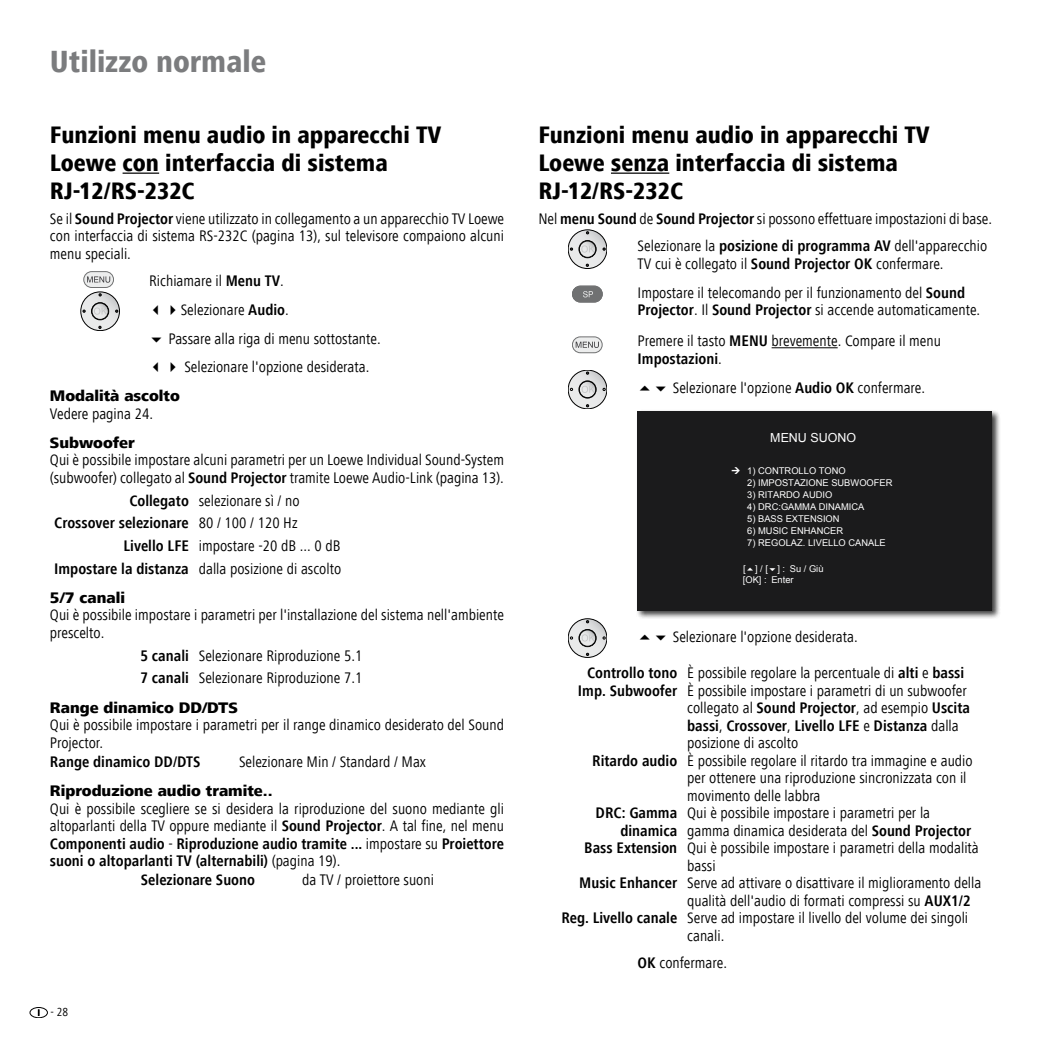
<style>
.page{position:relative;width:1042px;height:1042px;background:#fff}
.page>*{position:absolute;margin:0;border:0;box-sizing:border-box;transform-origin:0 0}
.Titel_1_Wiederholung{font:800 condensed 31.5px "Frutiger Next LT";color:#7b7c7e}
.Titel_2{font:800 condensed 24.5px/28px "Frutiger Next LT";color:#000}
.Liste_30_mm{font:condensed 15.75px/17.5px "Frutiger Next LT";color:#000}
.Erläuterung{font:condensed 15.75px/17.5px "Frutiger Next LT";color:#000}
.Schrittfolge_mit_Tas{font:condensed 15.75px/17.5px "Frutiger Next LT";color:#000}
.Einleitung{font:condensed 15.75px/17.5px "Frutiger Next LT";color:#000;text-align:justify}
.Titel_3{font:800 15.75px "Frutiger Next LT";color:#000}
.Liste_30_mm-2{font:700 condensed 15.75px "Frutiger Next LT";color:#000}
.t1{font:12.42px "Arial";color:#fff}
.t2{font:condensed 12.25px "Frutiger Next LT";color:#000}
.t3{font:9.28px/10.8px "Arial";color:#fff}
.s1{font-weight:700}
.s2{font-weight:400}
</style>
<div class="page">
<hr style="left:123px;top:173px;width:36px;height:1px;background:#000">
<svg style="left:81px;top:271px;width:39px;height:60px"></svg>
<hr style="left:611px;top:173px;width:58px;height:1px;background:#000">
<hr style="left:771px;top:347px;width:66px;height:1px;background:#000">
<svg style="left:568px;top:230px;width:39px;height:39px"></svg>
<svg style="left:572px;top:286px;width:30px;height:16px"></svg>
<svg style="left:572px;top:336px;width:30px;height:17px"></svg>
<svg style="left:568px;top:370px;width:39px;height:39px"></svg>
<div style="left:635px;top:409px;width:365px;height:210px;background:#000;opacity:.75"></div>
<div style="left:637px;top:411px;width:355px;height:199px;background:#1b1b1c"></div>
<svg style="left:568px;top:619px;width:39px;height:38px"></svg>
<svg style="left:30px;top:1007px;width:17px;height:10px"></svg>
<div style="left:30px;top:1007px;width:18px;height:11px;border:1px solid #000;border-radius:50%"></div>
<p class="Titel_1_Wiederholung" style="left:50px;top:44px;width:218px">Utilizzo normale</p>
<p class="Titel_2" style="left:50px;top:121px;width:393px">Funzioni menu audio in apparecchi TV<br>Loewe con interfaccia di sistema<br>RJ-12/RS-232C</p>
<p class="Einleitung" style="left:50px;top:210px;width:456px">Se il <span class="s1">Sound Projector</span> viene utilizzato in collegamento a un apparecchio TV Loewe con interfaccia di sistema RS‑232C (pagina 13), sul televisore compaiono alcuni menu speciali.</p>
<p class="Schrittfolge_mit_Tas" style="left:149px;top:272px;width:136px">Richiamare il <span class="s1">Menu TV</span>.</p>
<p class="Schrittfolge_mit_Tas" style="left:149px;top:301px;width:141px">✓✔Selezionare <span class="s1">Audio</span>.</p>
<p class="Schrittfolge_mit_Tas" style="left:169px;top:330px;width:214px">Passare alla riga di menu sottostante.</p>
<p class="Schrittfolge_mit_Tas" style="left:149px;top:358px;width:222px">✓✔ Selezionare l'opzione desiderata.</p>
<p class="Titel_3" style="left:50px;top:387px;width:131px">Modalità ascolto</p>
<p class="Einleitung" style="left:50px;top:405px;width:105px">Vedere pagina 24.</p>
<p class="Titel_3" style="left:50px;top:434px;width:86px">Subwoofer</p>
<p class="Erläuterung" style="left:50px;top:451px;width:455px">Qui è possibile impostare alcuni parametri per un Loewe Individual Sound-System (subwoofer) collegato al <span class="s1">Sound Projector</span> tramite Loewe Audio-Link (pagina 13).</p>
<p class="Liste_30_mm" style="left:129px;top:491px;width:172px"><span class="s1">Collegato</span> selezionare sì / no</p>
<p class="Liste_30_mm-2" style="left:54px;top:514px;width:245px">Crossover selezionare <span class="s2">80 / 100 / 120 Hz</span></p>
<p class="Liste_30_mm" style="left:124px;top:537px;width:218px"><span class="s1">Livello LFE</span> impostare -20 dB ... 0 dB</p>
<p class="Liste_30_mm" style="left:54px;top:560px;width:288px"><span class="s1">Impostare la distanza</span> dalla posizione di ascolto</p>
<p class="Titel_3" style="left:50px;top:589px;width:77px">5/7 canali</p>
<p class="Erläuterung" style="left:50px;top:606px;width:455px">Qui è possibile impostare i parametri per l'installazione del sistema nell'ambiente prescelto.</p>
<p class="Liste_30_mm" style="left:140px;top:647px;width:223px"><span class="s1">5 canali</span> Selezionare Riproduzione 5.1</p>
<p class="Liste_30_mm" style="left:140px;top:669px;width:223px"><span class="s1">7 canali</span> Selezionare Riproduzione 7.1</p>
<p class="Titel_3" style="left:50px;top:698px;width:190px">Range dinamico DD/DTS</p>
<p class="Erläuterung" style="left:50px;top:716px;width:455px">Qui è possibile impostare i parametri per il range dinamico desiderato del Sound<br>Projector.</p>
<p class="Liste_30_mm-2" style="left:50px;top:753px;width:152px">Range dinamico DD/DTS</p>
<p class="Liste_30_mm" style="left:239px;top:753px;width:189px">Selezionare Min / Standard / Max</p>
<p class="Titel_3" style="left:50px;top:782px;width:224px">Riproduzione audio tramite..</p>
<p class="Erläuterung" style="left:50px;top:799px;width:455px;text-align:justify">Qui è possibile scegliere se si desidera la riproduzione del suono mediante gli altoparlanti della TV oppure mediante il <span class="s1">Sound Projector</span>. A tal fine, nel menu <span class="s1">Componenti audio</span> - <span class="s1">Riproduzione audio tramite ...</span> impostare su <span class="s1">Proiettore suoni o altoparlanti TV (alternabili)</span> (pagina 19).</p>
<p class="Liste_30_mm-2" style="left:141px;top:871px;width:116px">Selezionare Suono</p>
<p class="Liste_30_mm" style="left:302px;top:871px;width:133px">da TV / proiettore suoni</p>
<p class="t2" style="left:51px;top:1005px;width:19px">- 28</p>
<p class="Titel_2" style="left:538px;top:121px;width:393px">Funzioni menu audio in apparecchi TV<br>Loewe senza interfaccia di sistema<br>RJ-12/RS-232C</p>
<p class="Einleitung" style="left:538px;top:210px;width:455px">Nel <span class="s1">menu Sound</span> de <span class="s1">Sound Projector</span> si possono effettuare impostazioni di base.</p>
<p class="Schrittfolge_mit_Tas" style="left:637px;top:237px;width:351px">Selezionare la <span class="s1">posizione di programma AV</span> dell'apparecchio<br>TV cui è collegato il <span class="s1">Sound Projector OK</span> confermare.</p>
<p class="Schrittfolge_mit_Tas" style="left:637px;top:284px;width:344px">Impostare il telecomando per il funzionamento del <span class="s1">Sound<br>Projector</span>. Il <span class="s1">Sound Projector</span> si accende automaticamente.</p>
<p class="Schrittfolge_mit_Tas" style="left:637px;top:332px;width:305px">Premere il tasto <span class="s1">MENU</span> brevemente. Compare il menu<br><span class="s1">Impostazioni</span>.</p>
<p class="Schrittfolge_mit_Tas" style="left:673px;top:379px;width:254px">Selezionare l'opzione <span class="s1">Audio OK</span> confermare.</p>
<p class="t1" style="left:770px;top:430px;width:87px">MENU SUONO</p>
<p class="t3" style="left:747px;top:465px;width:100px">1) CONTROLLO TONO</p>
<p class="t3" style="left:747px;top:477px;width:147px">2) IMPOSTAZIONE SUBWOOFER</p>
<p class="t3" style="left:747px;top:489px;width:87px">3) RITARDO AUDIO</p>
<p class="t3" style="left:747px;top:501px;width:119px">4) DRC:GAMMA DINAMICA</p>
<p class="t3" style="left:747px;top:513px;width:94px">5) BASS EXTENSION</p>
<p class="t3" style="left:747px;top:525px;width:97px">6) MUSIC ENHANCER</p>
<p class="t3" style="left:747px;top:537px;width:140px">7) REGOLAZ. LIVELLO CANALE</p>
<p class="t3" style="left:743px;top:564px;width:82px">[ ] / [ ] : Su / Giù [OK] : Enter</p>
<p class="Schrittfolge_mit_Tas" style="left:673px;top:627px;width:186px">Selezionare l'opzione desiderata.</p>
<p class="Liste_30_mm" style="left:587px;top:664px;width:379px"><span class="s1">Controllo tono</span> È possibile regolare la percentuale di <span class="s1">alti</span> e <span class="s1">bassi</span></p>
<p class="Liste_30_mm" style="left:687px;top:682px;width:284px;text-indent:-109px"><span class="s1">Imp. Subwoofer</span> È possibile impostare i parametri di un subwoofer collegato al <span class="s1">Sound Projector</span>, ad esempio <span class="s1">Uscita bassi</span>, <span class="s1">Crossover</span>, <span class="s1">Livello LFE</span> e <span class="s1">Distanza</span> dalla posizione di ascolto</p>
<p class="Liste_30_mm" style="left:687px;top:752px;width:287px;text-indent:-95px"><span class="s1">Ritardo audio</span> È possibile regolare il ritardo tra immagine e audio per ottenere una riproduzione sincronizzata con il movimento delle labbra</p>
<p class="Liste_30_mm" style="left:595px;top:804px;width:336px"><span class="s1">DRC: Gamma</span> Qui è possibile impostare i parametri per la</p>
<p class="Liste_30_mm" style="left:620px;top:822px;width:352px"><span class="s1">dinamica</span> gamma dinamica desiderata del <span class="s1">Sound Projector</span></p>
<p class="Liste_30_mm" style="left:687px;top:839px;width:293px;text-indent:-103px"><span class="s1">Bass Extension</span> Qui è possibile impostare i parametri della modalità bassi</p>
<p class="Liste_30_mm" style="left:687px;top:874px;width:296px;text-indent:-108px"><span class="s1">Music Enhancer</span> Serve ad attivare o disattivare il miglioramento della qualità dell'audio di formati compressi su <span class="s1">AUX1/2</span></p>
<p class="Liste_30_mm" style="left:687px;top:909px;width:282px;text-indent:-126px"><span class="s1">Reg. Livello canale</span> Serve ad impostare il livello del volume dei singoli canali.</p>
<p class="Schrittfolge_mit_Tas" style="left:637px;top:954px;width:91px"><span class="s1">OK</span> confermare.</p>
</div>
